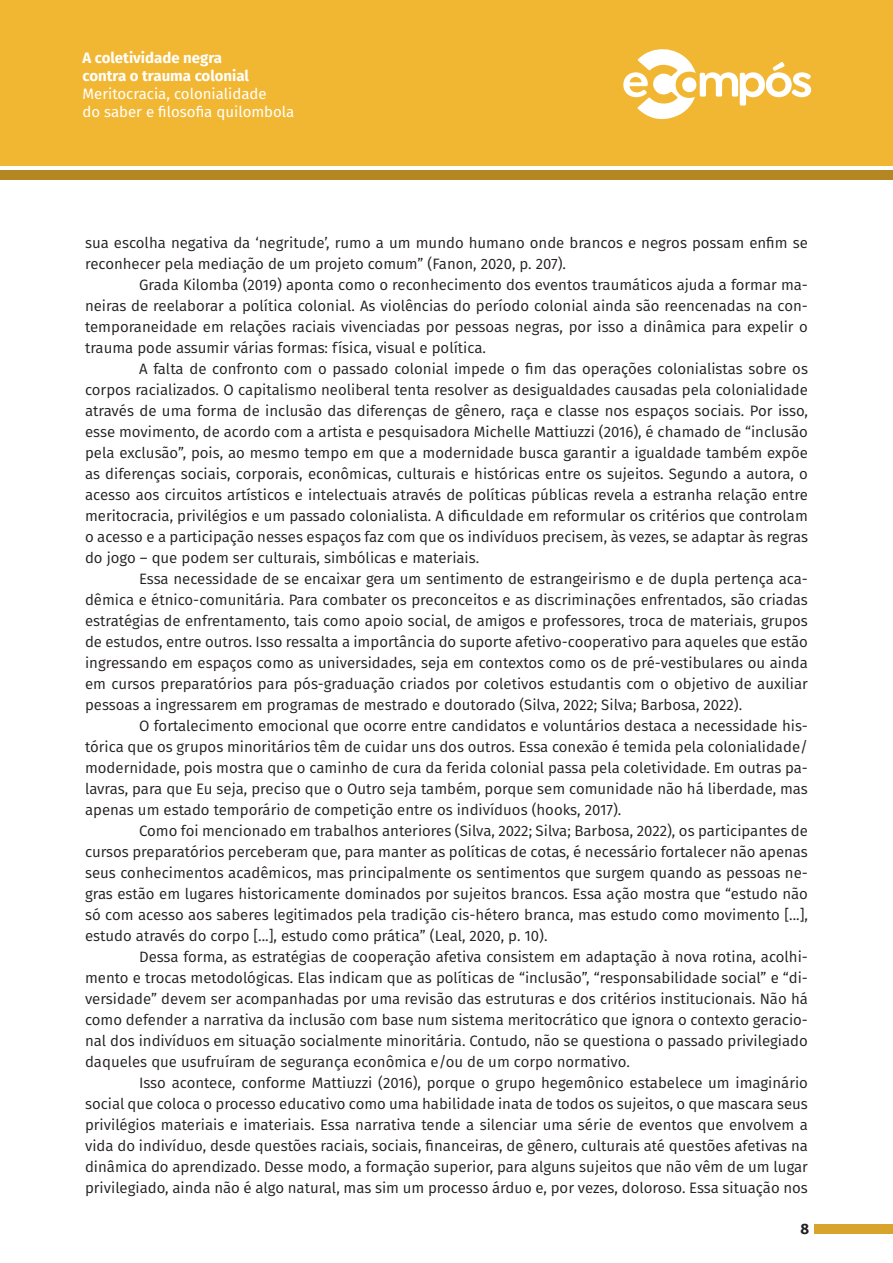
<style>
.page{position:relative;width:893px;height:1263px;background:#fff}
.page>*{position:absolute;margin:0;border:0;box-sizing:border-box;transform-origin:0 0}
.Texto{font:15px/21px "Fira Sans";color:#231f20;text-align:justify}
.t1{font:15px/18px "Fira Sans";color:#fff}
.t2{font:700 15px/18px "Fira Sans";color:#fff}
.t3{font:700 15px "Fira Sans";color:#231f20}
</style>
<div class="page">
<div style="left:0;top:0;width:893px;height:166px;background:#f2b732"></div>
<div style="left:0;top:170px;width:893px;height:10px;background:#b48723"></div>
<div style="left:814px;top:1224px;width:79px;height:9px;background:#d9a42c"></div>
<svg style="left:623px;top:49px;width:188px;height:70px"></svg>
<p class="t2" style="left:82px;top:48px;width:168px">A coletividade negra contra o trauma colonial</p>
<p class="t1" style="left:82px;top:84px;width:213px">Meritocracia, colonialidade<br>do saber e filosofia quilombola</p>
<p class="Texto" style="left:85px;top:232px;width:724px">sua escolha negativa da ‘negritude’, rumo a um mundo humano onde brancos e negros possam enfim se reconhecer pela mediação de um projeto comum” (Fanon, 2020, p. 207).</p>
<p class="Texto" style="left:85px;top:274px;width:724px;text-indent:54px">Grada Kilomba (2019) aponta como o reconhecimento dos eventos traumáticos ajuda a formar ma&shy;neiras de reelaborar a política colonial. As violências do período colonial ainda são reencenadas na con&shy;temporaneidade em relações raciais vivenciadas por pessoas negras, por isso a dinâmica para expelir o trauma pode assumir várias formas: física, visual e política.</p>
<p class="Texto" style="left:85px;top:358px;width:724px;text-indent:54px">A falta de confronto com o passado colonial impede o fim das operações colonialistas sobre os corpos racializados. O capitalismo neoliberal tenta resolver as desigualdades causadas pela colonialidade através de uma forma de inclusão das diferenças de gênero, raça e classe nos espaços sociais. Por isso, esse movimento, de acordo com a artista e pesquisadora Michelle Mattiuzzi (2016), é chamado de “inclusão pela exclusão”, pois, ao mesmo tempo em que a modernidade busca garantir a igualdade também expõe as diferenças sociais, corporais, econômicas, culturais e históricas entre os sujeitos. Segundo a autora, o acesso aos circuitos artísticos e intelectuais através de políticas públicas revela a estranha relação entre meritocracia, privilégios e um passado colonialista. A dificuldade em reformular os critérios que controlam o acesso e a participação nesses espaços faz com que os indivíduos precisem, às vezes, se adaptar às regras do jogo – que podem ser culturais, simbólicas e materiais.</p>
<p class="Texto" style="left:85px;top:568px;width:724px;text-indent:54px">Essa necessidade de se encaixar gera um sentimento de estrangeirismo e de dupla pertença aca&shy;dêmica e étnico-comunitária. Para combater os preconceitos e as discriminações enfrentados, são criadas estratégias de enfrentamento, tais como apoio social, de amigos e professores, troca de materiais, grupos de estudos, entre outros. Isso ressalta a importância do suporte afetivo-cooperativo para aqueles que estão ingressando em espaços como as universidades, seja em contextos como os de pré-vestibulares ou ainda em cursos preparatórios para pós-graduação criados por coletivos estudantis com o objetivo de auxiliar pessoas a ingressarem em programas de mestrado e doutorado (Silva, 2022; Silva; Barbosa, 2022).</p>
<p class="Texto" style="left:85px;top:715px;width:724px;text-indent:54px">O fortalecimento emocional que ocorre entre candidatos e voluntários destaca a necessidade his&shy;tórica que os grupos minoritários têm de cuidar uns dos outros. Essa conexão é temida pela colonialidade/ modernidade, pois mostra que o caminho de cura da ferida colonial passa pela coletividade. Em outras pa&shy;lavras, para que Eu seja, preciso que o Outro seja também, porque sem comunidade não há liberdade, mas apenas um estado temporário de competição entre os indivíduos (hooks, 2017).</p>
<p class="Texto" style="left:85px;top:820px;width:724px;text-indent:54px">Como foi mencionado em trabalhos anteriores (Silva, 2022; Silva; Barbosa, 2022), os participantes de cursos preparatórios perceberam que, para manter as políticas de cotas, é necessário fortalecer não apenas seus conhecimentos acadêmicos, mas principalmente os sentimentos que surgem quando as pessoas ne&shy;gras estão em lugares historicamente dominados por sujeitos brancos. Essa ação mostra que “estudo não só com acesso aos saberes legitimados pela tradição cis-hétero branca, mas estudo como movimento [...], estudo através do corpo [...], estudo como prática” (Leal, 2020, p. 10).</p>
<p class="Texto" style="left:85px;top:946px;width:724px;text-indent:54px">Dessa forma, as estratégias de cooperação afetiva consistem em adaptação à nova rotina, acolhi&shy;mento e trocas metodológicas. Elas indicam que as políticas de “inclusão”, “responsabilidade social” e “di&shy;versidade” devem ser acompanhadas por uma revisão das estruturas e dos critérios institucionais. Não há como defender a narrativa da inclusão com base num sistema meritocrático que ignora o contexto geracio&shy;nal dos indivíduos em situação socialmente minoritária. Contudo, não se questiona o passado privilegiado daqueles que usufruíram de segurança econômica e/ou de um corpo normativo.</p>
<p class="Texto" style="left:85px;top:1072px;width:724px;text-indent:54px">Isso acontece, conforme Mattiuzzi (2016), porque o grupo hegemônico estabelece um imaginário social que coloca o processo educativo como uma habilidade inata de todos os sujeitos, o que mascara seus privilégios materiais e imateriais. Essa narrativa tende a silenciar uma série de eventos que envolvem a vida do indivíduo, desde questões raciais, sociais, financeiras, de gênero, culturais até questões afetivas na dinâmica do aprendizado. Desse modo, a formação superior, para alguns sujeitos que não vêm de um lugar privilegiado, ainda não é algo natural, mas sim um processo árduo e, por vezes, doloroso. Essa situação nos</p>
<p class="t3" style="left:800px;top:1216px;width:10px">8</p>
</div>
